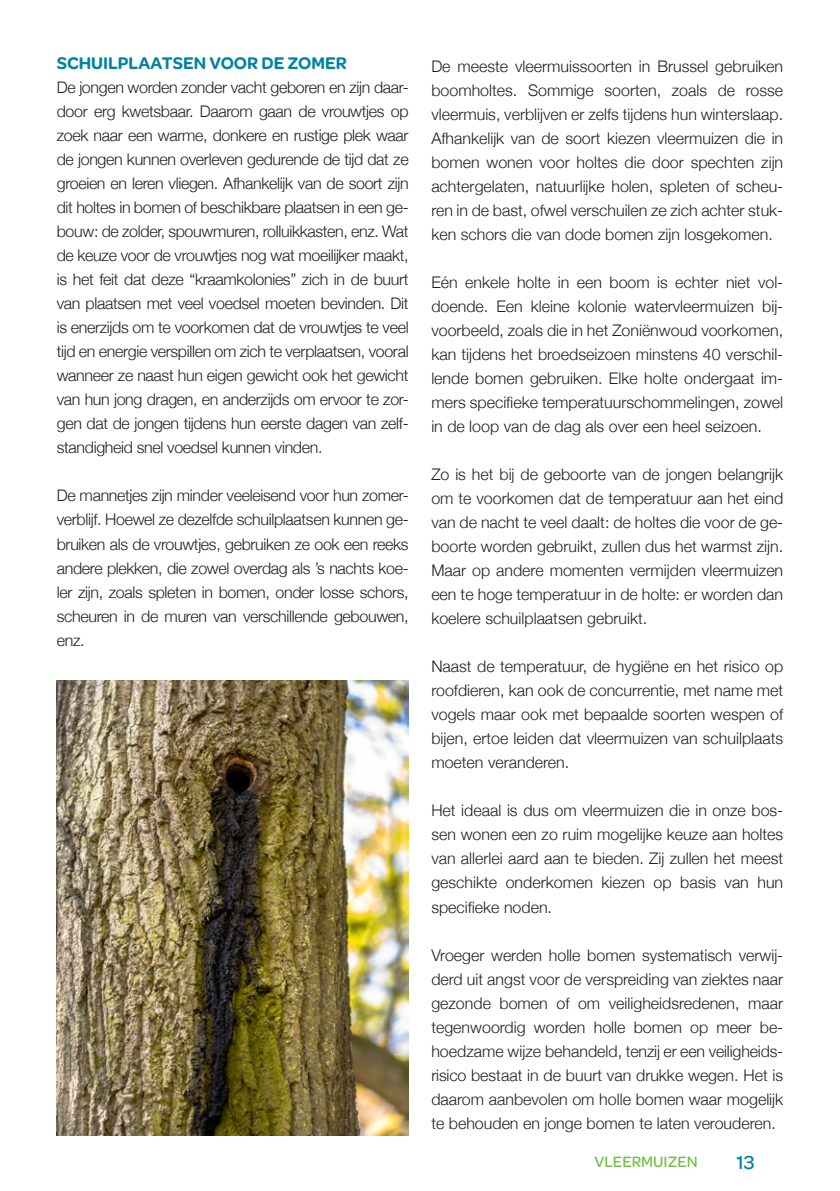
<style>
.page{position:relative;width:840px;height:1191px;background:#fff}
.page>*{position:absolute;margin:0;border:0;box-sizing:border-box;transform-origin:0 0}
.t1{font:500 20px "Omnes";color:#0082a1}
.INTERTITRE_2_-_No_Ce{font:600 18px "Omnes";color:#0082a1}
.Texte_Normal__body{font:300 16px/24px "Helvetica Neue";color:#231f20;text-align:justify}
.t2{font:500 16px "Omnes";color:#71bf44}
</style>
<div class="page">
<img style="left:57px;top:680px;width:351px;height:455px">
<p class="INTERTITRE_2_-_No_Ce" style="left:57px;top:50px;width:292px">SCHUILPLAATSEN VOOR DE ZOMER</p>
<p class="Texte_Normal__body" style="left:57px;top:74px;width:353px">De jongen worden zonder vacht geboren en zijn daar&shy;door erg kwetsbaar. Daarom gaan de vrouwtjes op zoek naar een warme, donkere en rustige plek waar de jongen kunnen overleven gedurende de tijd dat ze groeien en leren vliegen. Afhankelijk van de soort zijn dit holtes in bomen of beschikbare plaatsen in een ge&shy;bouw: de zolder, spouwmuren, rolluikkasten, enz. Wat de keuze voor de vrouwtjes nog wat moeilijker maakt, is het feit dat deze “kraamkolonies” zich in de buurt van plaatsen met veel voedsel moeten bevinden. Dit is enerzijds om te voorkomen dat de vrouwtjes te veel tijd en energie verspillen om zich te verplaatsen, vooral wanneer ze naast hun eigen gewicht ook het gewicht van hun jong dragen, en anderzijds om ervoor te zor&shy;gen dat de jongen tijdens hun eerste dagen van zelf&shy;standigheid snel voedsel kunnen vinden.</p>
<p class="Texte_Normal__body" style="left:57px;top:482px;width:353px">De mannetjes zijn minder veeleisend voor hun zomer&shy;verblijf. Hoewel ze dezelfde schuilplaatsen kunnen ge&shy;bruiken als de vrouwtjes, gebruiken ze ook een reeks andere plekken, die zowel overdag als ’s nachts koe&shy;ler zijn, zoals spleten in bomen, onder losse schors, scheuren in de muren van verschillende gebouwen, enz.</p>
<p class="Texte_Normal__body" style="left:431px;top:53px;width:353px">De meeste vleermuissoorten in Brussel gebruiken boomholtes. Sommige soorten, zoals de rosse vleermuis, verblijven er zelfs tijdens hun winterslaap.<br>Afhankelijk van de soort kiezen vleermuizen die in bomen wonen voor holtes die door spechten zijn achtergelaten, natuurlijke holen, spleten of scheu&shy;ren in de bast, ofwel verschuilen ze zich achter stuk&shy;ken schors die van dode bomen zijn losgekomen.</p>
<p class="Texte_Normal__body" style="left:431px;top:269px;width:353px">Eén enkele holte in een boom is echter niet vol&shy;doende. Een kleine kolonie watervleermuizen bij&shy;voorbeeld, zoals die in het Zoniënwoud voorkomen, kan tijdens het broedseizoen minstens 40 verschil&shy;lende bomen gebruiken. Elke holte ondergaat im&shy;mers specifieke temperatuurschommelingen, zowel in de loop van de dag als over een heel seizoen.</p>
<p class="Texte_Normal__body" style="left:431px;top:461px;width:353px">Zo is het bij de geboorte van de jongen belangrijk om te voorkomen dat de temperatuur aan het eind van de nacht te veel daalt: de holtes die voor de ge&shy;boorte worden gebruikt, zullen dus het warmst zijn.<br>Maar op andere momenten vermijden vleermuizen een te hoge temperatuur in de holte: er worden dan koelere schuilplaatsen gebruikt.</p>
<p class="Texte_Normal__body" style="left:431px;top:653px;width:353px">Naast de temperatuur, de hygiëne en het risico op roofdieren, kan ook de concurrentie, met name met vogels maar ook met bepaalde soorten wespen of bijen, ertoe leiden dat vleermuizen van schuilplaats moeten veranderen.</p>
<p class="Texte_Normal__body" style="left:431px;top:797px;width:353px">Het ideaal is dus om vleermuizen die in onze bos&shy;sen wonen een zo ruim mogelijke keuze aan holtes van allerlei aard aan te bieden. Zij zullen het meest geschikte onderkomen kiezen op basis van hun specifieke noden.</p>
<p class="Texte_Normal__body" style="left:431px;top:941px;width:353px">Vroeger werden holle bomen systematisch verwij&shy;derd uit angst voor de verspreiding van ziektes naar gezonde bomen of om veiligheidsredenen, maar tegenwoordig worden holle bomen op meer be&shy;hoedzame wijze behandeld, tenzij er een veiligheids&shy;risico bestaat in de buurt van drukke wegen. Het is daarom aanbevolen om holle bomen waar mogelijk te behouden en jonge bomen te laten verouderen.</p>
<p class="t2" style="left:594px;top:1150px;width:105px">VLEERMUIZEN</p>
<p class="t1" style="left:736px;top:1148px;width:20px">13</p>
</div>
